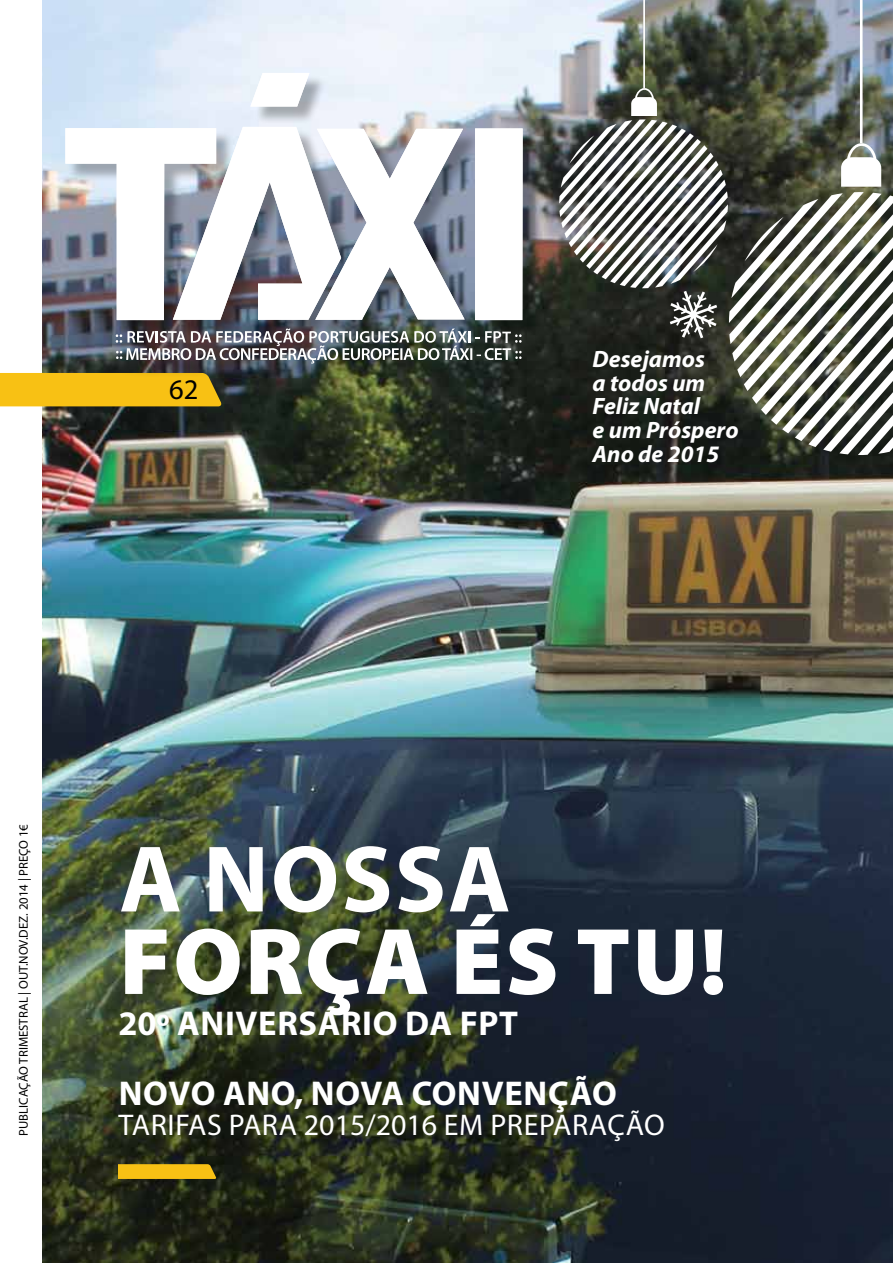
<style>
.page{position:relative;width:893px;height:1263px;background:#fff}
.page>*{position:absolute;margin:0;border:0;box-sizing:border-box;transform-origin:0 0}
.t1{font:900 95.4px "Myriad Pro";letter-spacing:.02em;color:#fff}
.t2{font:700 95.4px "Myriad Pro";letter-spacing:.02em;color:#fff}
.t3{font:700 34.5px/69.6px "Myriad Pro";letter-spacing:.02em;color:#fff}
.t4{font:30px "Myriad Pro";color:#fff}
.t5{font:28.5px "Myriad Pro";color:#000}
.t6{font:italic 700 23.7px/24px "Myriad Pro";color:#fff}
.t7{font:12.75px "Myriad Pro";color:#000}
</style>
<div class="page">
<img style="left:42px;top:0;width:851px;height:1263px">
<div style="left:0;top:373px;width:222px;height:33px;background:#f8c114"></div>
<div style="left:68px;top:75px;width:473px;height:307px;background:#000;opacity:.3"></div>
<svg style="left:250px;top:73px;width:59px;height:34px"></svg>
<div style="left:475px;top:128px;width:48px;height:192px;background:#fff"></div>
<svg style="left:65px;top:127px;width:400px;height:193px"></svg>
<img style="left:116px;top:328px;width:406px;height:36px">
<svg style="left:118px;top:1164px;width:98px;height:15px"></svg>
<svg style="left:729px;top:0;width:164px;height:455px"></svg>
<img style="left:559px;top:0;width:169px;height:288px">
<svg style="left:670px;top:291px;width:47px;height:47px"></svg>
<p class="t5" style="left:169px;top:372px;width:31px">62</p>
<p class="t6" style="left:592px;top:346px;width:148px">Desejamos<br>a todos um<br>Feliz Natal<br>e um Próspero<br>Ano de 2015</p>
<p class="t7" style="left:16px;top:1136px;width:313px;rotate:-90deg">PUBLICAÇÃO TRIMESTRAL | OUT.NOV.DEZ. 2014 | PREÇO 1€</p>
<h1 class="t2" style="left:119px;top:817px;width:393px">A NOSSA</h1>
<h1 class="t1" style="left:119px;top:898px;width:609px">FORÇA ÉS TU!</h1>
<h2 class="t3" style="left:118px;top:988px;width:500px">20º ANIVERSÁRIO DA FPT<br>NOVO ANO, NOVA CONVE NÇÃO</h2>
<p class="t4" style="left:119px;top:1106px;width:128px">TARI FAS PARA</p>
<p class="t4" style="left:304px;top:1106px;width:205px">2015/2016 EM PREPARAÇÃO</p>
</div>
